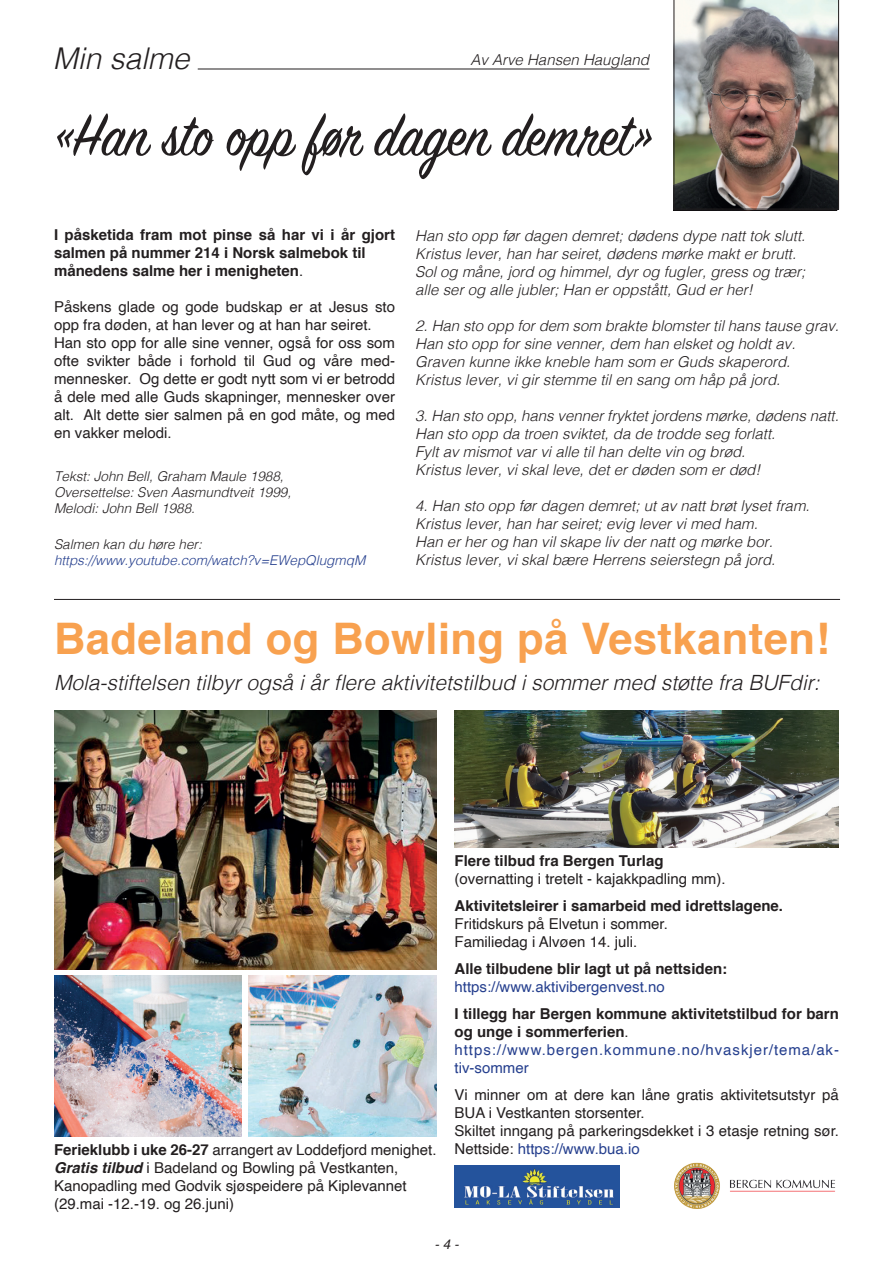
<style>
.page{position:relative;width:893px;height:1263px;background:#fff}
.page>*{position:absolute;margin:0;border:0;box-sizing:border-box;transform-origin:0 0}
.t1{font:66px "Sign Painter House Script";color:#231f20;scale:.91 1}
.t2{font:700 43.5px "Helvetica";letter-spacing:.01em;color:#f8a14f}
.t3{font:italic 300 30px "Helvetica";color:#231f20}
.t4{font:italic 300 21px "Helvetica";color:#231f20}
.t5{font:italic 300 15px/18px "Helvetica";color:#231f20}
.t6{font:15px/18px "Helvetica";color:#231f20}
.t7{font:700 15px/18px "Helvetica";color:#231f20}
.t8{font:15px "Helvetica";color:#253f8e}
.t9{font:italic 300 13.5px/16.2px "Helvetica";color:#231f20}
.t10{font:italic 300 13.5px "Helvetica";color:#253f8e}
.t11{font:italic 13.5px "Helvetica";color:#231f20}
.s1{font-weight:400}
.s2{font-weight:400;color:#253f8e}
.s3{font-weight:700}
.s4{color:#253f8e}
.s5{font-weight:700;font-style:italic}
</style>
<div class="page">
<hr style="left:198px;top:69px;width:451px;height:1px;background:#231f20">
<img style="left:674px;top:0;width:165px;height:209px">
<hr style="left:54px;top:599px;width:786px;height:1px;background:#231f20">
<img style="left:249px;top:976px;width:188px;height:160px">
<img style="left:54px;top:710px;width:383px;height:260px">
<img style="left:54px;top:976px;width:188px;height:160px">
<img style="left:455px;top:710px;width:384px;height:137px">
<img style="left:455px;top:1165px;width:165px;height:43px">
<img style="left:674px;top:1162px;width:161px;height:47px">
<h3 class="t3" style="left:53px;top:32px;width:138px">Min salme</h3>
<p class="t5" style="left:470px;top:50px;width:180px">Av Arve Hansen Haugland</p>
<h1 class="t1" style="left:55px;top:95px;width:659px">«Han sto opp før dagen demret»</h1>
<p class="t7" style="left:54px;top:225px;width:343px">I påsketida fram mot pinse så har vi i år gjort salmen på nummer 214 i Norsk salmebok til månedens salme her i menigheten<span class="s1">.</span></p>
<p class="t6" style="left:54px;top:298px;width:343px">Påskens glade og gode budskap er at Jesus sto opp fra døden, at han lever og at han har seiret.<br>Han sto opp for alle sine venner, også for oss som ofte svikter både i forhold til Gud og våre med&shy;mennesker. Og dette er godt nytt som vi er betrodd å dele med alle Guds skapninger, mennesker over alt. Alt dette sier salmen på en god måte, og med en vakker melodi.</p>
<p class="t9" style="left:54px;top:467px;width:239px">Tekst: John Bell, Graham Maule 1988,<br>Oversettelse: Sven Aasmundtveit 1999,<br>Melodi: John Bell 1988.</p>
<p class="t9" style="left:54px;top:535px;width:149px">Salmen kan du høre her:</p>
<p class="t10" style="left:54px;top:549px;width:313px">https://www.youtube.com/watch?v=EWepQlugmqM</p>
<p class="t5" style="left:415px;top:226px;width:392px">Han sto opp før dagen demret; dødens dype natt tok slutt.<br>Kristus lever, han har seiret, dødens mørke makt er brutt.<br>Sol og måne, jord og himmel, dyr og fugler, gress og trær; alle ser og alle jubler; Han er oppstått, Gud er her!</p>
<p class="t5" style="left:415px;top:316px;width:425px">2. Han sto opp for dem som brakte blomster til hans tause grav.<br>Han sto opp for sine venner, dem han elsket og holdt av.<br>Graven kunne ikke kneble ham som er Guds skaperord.<br>Kristus lever, vi gir stemme til en sang om håp på jord.</p>
<p class="t5" style="left:415px;top:406px;width:425px">3. Han sto opp, hans venner fryktet jordens mørke, dødens natt.<br>Han sto opp da troen sviktet, da de trodde seg forlatt.<br>Fylt av mismot var vi alle til han delte vin og brød.<br>Kristus lever, vi skal leve, det er døden som er død!</p>
<p class="t5" style="left:415px;top:496px;width:396px">4. Han sto opp før dagen demret; ut av natt brøt lyset fram.<br>Kristus lever, han har seiret; evig lever vi med ham.<br>Han er her og han vil skape liv der natt og mørke bor.<br>Kristus lever, vi skal bære Herrens seierstegn på jord.</p>
<h2 class="t2" style="left:54px;top:604px;width:777px">Badeland og Bowling på Vestkanten!</h2>
<h3 class="t4" style="left:54px;top:664px;width:767px">Mola-stiftelsen tilbyr også i år flere aktivitetstilbud i sommer med støtte fra BUFdir:</h3>
<p class="t7" style="left:455px;top:851px;width:210px">Flere tilbud fra Bergen Turlag</p>
<p class="t6" style="left:455px;top:870px;width:272px">(overnatting i tretelt - kajakkpadling mm).</p>
<p class="t7" style="left:455px;top:896px;width:330px">Aktivitetsleirer i samarbeid med idrettslagene.</p>
<p class="t6" style="left:455px;top:915px;width:215px">Fritidskurs på Elvetun i sommer.<br>Familiedag i Alvøen 14. juli.</p>
<p class="t7" style="left:455px;top:959px;width:274px">Alle tilbudene blir lagt ut på nettsiden:</p>
<p class="t8" style="left:455px;top:975px;width:212px">https://www.aktivibergenvest.no</p>
<p class="t7" style="left:455px;top:1004px;width:386px">I tillegg har Bergen kommune aktivitetstilbud for barn og unge i sommerferien<span class="s1">. </span><span class="s2">https://www.bergen.kommune.no/hvaskjer/tema/ak&shy;tiv-sommer</span></p>
<p class="t6" style="left:455px;top:1086px;width:386px">Vi minner om at dere kan låne gratis aktivitetsutstyr på</p>
<p class="t6" style="left:455px;top:1104px;width:192px">BUA i Vestkanten storsenter.</p>
<p class="t6" style="left:455px;top:1122px;width:386px">Skiltet inngang på parkeringsdekket i 3 etasje retning sør.</p>
<p class="t6" style="left:54px;top:1141px;width:587px"><span class="s3">Ferieklubb i uke 26-27</span> arrangert av Loddefjord menighet. Nettside: <span class="s4">https://www.bua.io</span></p>
<p class="t6" style="left:54px;top:1159px;width:346px"><span class="s5">Gratis tilbud</span> i Badeland og Bowling på Vestkanten,</p>
<p class="t6" style="left:54px;top:1177px;width:354px">Kanopadling med Godvik sjøspeidere på Kiplevannet</p>
<p class="t6" style="left:54px;top:1195px;width:182px">(29.mai -12.-19. og 26.juni)</p>
<p class="t11" style="left:434px;top:1234px;width:26px">- 4 -</p>
</div>
